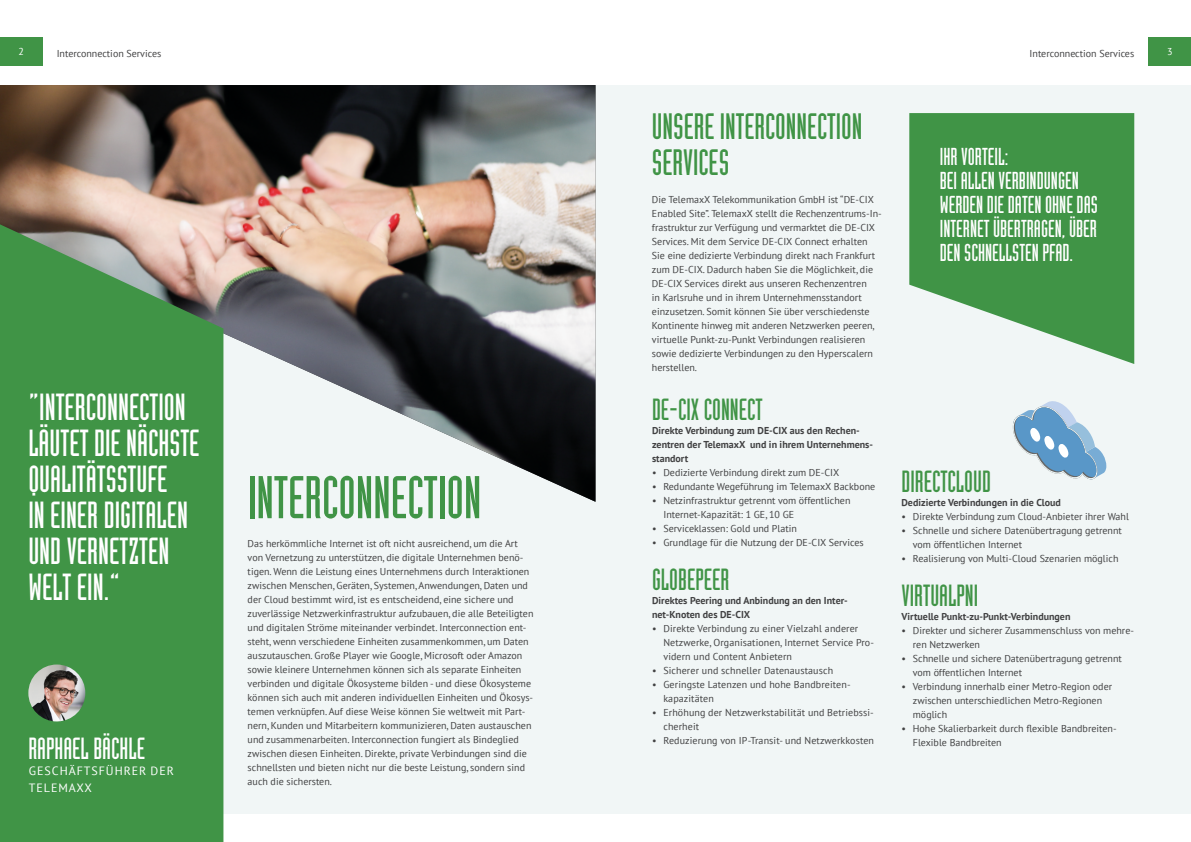
<style>
.page{position:relative;width:1191px;height:842px;background:#fff}
.page>*{position:absolute;margin:0;border:0;box-sizing:border-box;transform-origin:0 0}
.Titel-Überschrift{font:59px "Industria LT Pro Solid";color:#409446}
.Zitat_negativ{font:37px/36px "Industria LT Pro Solid";color:#fff}
.Überschrift_1_-_positiv{font:36px "Industria LT Pro Solid";color:#409446}
.Überschrift_1_-_positiv-2{font:30px "Industria LT Pro Solid";color:#409446}
.Übereschrift_6_-_positiv{font:30px "Industria LT Pro Solid";color:#409446}
.Überschrift_1_-_negativ{font:30px "Industria LT Pro Solid";color:#fff}
.Absatzformat_1{font:30px "Industria LT Pro Solid";color:#409446}
.Überschrift_1_-_negativ-2{font:24px/24px "Industria LT Pro Solid";color:#fff}
.Titel-Unterzeile{font:12px/16.5px "PT Sans";letter-spacing:.08em;color:#fff}
.Fließtext{font:10px/14px "PT Sans";color:#414142}
.Übereschrift_6_-_positiv-2{font:700 10px/14px "PT Sans";color:#414142}
.t1{font:10px "PT Sans";color:#fff}
</style>
<div class="page">
<div style="left:0;top:85px;width:1191px;height:729px;background:#f1f6f6"></div>
<img style="left:0;top:85px;width:595px;height:417px">
<svg style="left:0;top:224px;width:223px;height:618px;background:#49954d"></svg>
<svg style="left:909px;top:113px;width:225px;height:251px;fill:#409446"></svg>
<svg style="left:1012px;top:401px;width:94px;height:79px"></svg>
<img style="left:28px;top:664px;width:57px;height:57px;border-radius:28px">
<div style="left:1148px;top:37px;width:43px;height:29px;background:#409446"></div>
<div style="left:0;top:37px;width:43px;height:29px;background:#409446"></div>
<p class="t1" style="left:19px;top:45px;width:7px">2</p>
<p class="Fließtext" style="left:57px;top:46px;width:106px">Interconnection Services</p>
<p class="Fließtext" style="left:1029px;top:46px;width:106px">Interconnection Services</p>
<p class="t1" style="left:1167px;top:45px;width:7px">3</p>
<p class="Zitat_negativ" style="left:28px;top:391px;width:173px">“INTERCONNECTION<br>LÄUTET DIE NÄCHSTE<br>QUALITÄTSSTUFE<br>IN EINER DIGITALEN<br>UND VERNETZTEN<br>WELT EIN.”</p>
<p class="Überschrift_1_-_negativ" style="left:28px;top:732px;width:118px">RAPHAEL BÄCHLE</p>
<p class="Titel-Unterzeile" style="left:29px;top:762px;width:147px">GESCHÄFTSFÜHRER DER<br>TELEMAXX</p>
<p class="Titel-Überschrift" style="left:248px;top:465px;width:235px">INTERCONNECTION</p>
<p class="Fließtext" style="left:248px;top:536px;width:287px">Das herkömmliche Internet ist oft nicht ausreichend, um die Art von Vernetzung zu unterstützen, die digitale Unternehmen benö&shy;tigen. Wenn die Leistung eines Unternehmens durch Interaktionen zwischen Menschen, Geräten, Systemen, Anwendungen, Daten und der Cloud bestimmt wird, ist es entscheidend, eine sichere und zuverlässige Netzwerkinfrastruktur aufzubauen, die alle Beteiligten und digitalen Ströme miteinander verbindet. Interconnection ent&shy;steht, wenn verschiedene Einheiten zusammenkommen, um Daten auszutauschen. Große Player wie Google, Microsoft oder Amazon sowie kleinere Unternehmen können sich als separate Einheiten verbinden und digitale Ökosysteme bilden - und diese Ökosysteme können sich auch mit anderen individuellen Einheiten und Ökosys&shy;temen verknüpfen. Auf diese Weise können Sie weltweit mit Part&shy;nern, Kunden und Mitarbeitern kommunizieren, Daten austauschen und zusammenarbeiten. Interconnection fungiert als Bindeglied zwischen diesen Einheiten. Direkte, private Verbindungen sind die schnellsten und bieten nicht nur die beste Leistung, sondern sind auch die sichersten.</p>
<p class="Überschrift_1_-_positiv" style="left:652px;top:107px;width:212px">UNSERE INTERCONNECTION</p>
<p class="Überschrift_1_-_positiv" style="left:652px;top:143px;width:79px">SERVICES</p>
<p class="Fließtext" style="left:652px;top:192px;width:231px">Die TelemaxX Telekommunikation GmbH ist “DE-CIX Enabled Site”. TelemaxX stellt die Rechenzentrums-In&shy;frastruktur zur Verfügung und vermarktet die DE-CIX Services. Mit dem Service DE-CIX Connect erhalten Sie eine dedizierte Verbindung direkt nach Frankfurt zum DE-CIX. Dadurch haben Sie die Möglichkeit, die DE-CIX Services direkt aus unseren Rechenzentren<br>in Karlsruhe und in ihrem Unternehmensstandort einzusetzen. Somit können Sie über verschiedenste Kontinente hinweg mit anderen Netzwerken peeren, virtuelle Punkt-zu-Punkt Verbindungen realisieren sowie dedizierte Verbindungen zu den Hyperscalern herstellen.</p>
<p class="Übereschrift_6_-_positiv" style="left:652px;top:393px;width:112px">DE-CIX CONNECT</p>
<p class="Übereschrift_6_-_positiv-2" style="left:652px;top:423px;width:222px">Direkte Verbindung zum DE-CIX aus den Rechen&shy;zentren der TelemaxX und in ihrem Unternehmens&shy;standort</p>
<p class="Fließtext" style="left:652px;top:465px;width:189px">• Dedizierte Verbindung direkt zum DE-CIX</p>
<p class="Fließtext" style="left:652px;top:479px;width:225px">• Redundante Wegeführung im TelemaxX Backbone</p>
<p class="Fließtext" style="left:663px;top:493px;width:189px;text-indent:-11px">• Netzinfrastruktur getrennt vom öffentlichen<br>Internet-Kapazität: 1 GE, 10 GE</p>
<p class="Fließtext" style="left:652px;top:521px;width:146px">• Serviceklassen: Gold und Platin</p>
<p class="Fließtext" style="left:652px;top:535px;width:213px">• Grundlage für die Nutzung der DE-CIX Services</p>
<p class="Überschrift_1_-_positiv-2" style="left:652px;top:563px;width:79px">GLOBEPEER</p>
<p class="Übereschrift_6_-_positiv-2" style="left:652px;top:593px;width:197px">Direktes Peering und Anbindung an den Inter&shy;net-Knoten des DE-CIX</p>
<p class="Fließtext" style="left:663px;top:621px;width:212px;text-indent:-11px">• Direkte Verbindung zu einer Vielzahl anderer<br>Netzwerke, Organisationen, Internet Service Pro&shy;vidern und Content Anbietern</p>
<p class="Fließtext" style="left:652px;top:663px;width:182px">• Sicherer und schneller Datenaustausch</p>
<p class="Fließtext" style="left:663px;top:677px;width:189px;text-indent:-11px">• Geringste Latenzen und hohe Bandbreiten&shy;kapazitäten</p>
<p class="Fließtext" style="left:663px;top:705px;width:212px;text-indent:-11px">• Erhöhung der Netzwerkstabilität und Betriebssi&shy;cherheit</p>
<p class="Fließtext" style="left:652px;top:733px;width:223px">• Reduzierung von IP-Transit- und Netzwerkkosten</p>
<p class="Überschrift_1_-_negativ-2" style="left:939px;top:146px;width:70px">IHR VORTEIL:</p>
<p class="Überschrift_1_-_negativ-2" style="left:939px;top:170px;width:160px">BEI ALLEN VERBINDUNGEN<br>WERDEN DIE DATEN OHNE DAS<br>INTERNET ÜBERTRAGEN, ÜBER<br>DEN SCHNELLSTEN PFAD.</p>
<p class="Absatzformat_1" style="left:901px;top:465px;width:91px">DIRECTCLOUD</p>
<p class="Übereschrift_6_-_positiv-2" style="left:901px;top:495px;width:161px">Dedizierte Verbindungen in die Cloud</p>
<p class="Fließtext" style="left:901px;top:509px;width:229px">• Direkte Verbindung zum Cloud-Anbieter ihrer Wahl</p>
<p class="Fließtext" style="left:913px;top:523px;width:211px;text-indent:-11px">• Schnelle und sichere Datenübertragung getrennt vom öffentlichen Internet</p>
<p class="Fließtext" style="left:901px;top:551px;width:218px">• Realisierung von Multi-Cloud Szenarien möglich</p>
<p class="Überschrift_1_-_positiv-2" style="left:901px;top:579px;width:78px">VIRTUALPNI</p>
<p class="Übereschrift_6_-_positiv-2" style="left:901px;top:609px;width:170px">Virtuelle Punkt-zu-Punkt-Verbindungen</p>
<p class="Fließtext" style="left:913px;top:623px;width:223px;text-indent:-11px">• Direkter und sicherer Zusammenschluss von mehre&shy;ren Netzwerken</p>
<p class="Fließtext" style="left:913px;top:651px;width:211px;text-indent:-11px">• Schnelle und sichere Datenübertragung getrennt vom öffentlichen Internet</p>
<p class="Fließtext" style="left:913px;top:679px;width:201px;text-indent:-11px">• Verbindung innerhalb einer Metro-Region oder zwischen unterschiedlichen Metro-Regionen möglich</p>
<p class="Fließtext" style="left:913px;top:721px;width:205px;text-indent:-11px">• Hohe Skalierbarkeit durch flexible Bandbreiten-<br>Flexible Bandbreiten</p>
</div>
